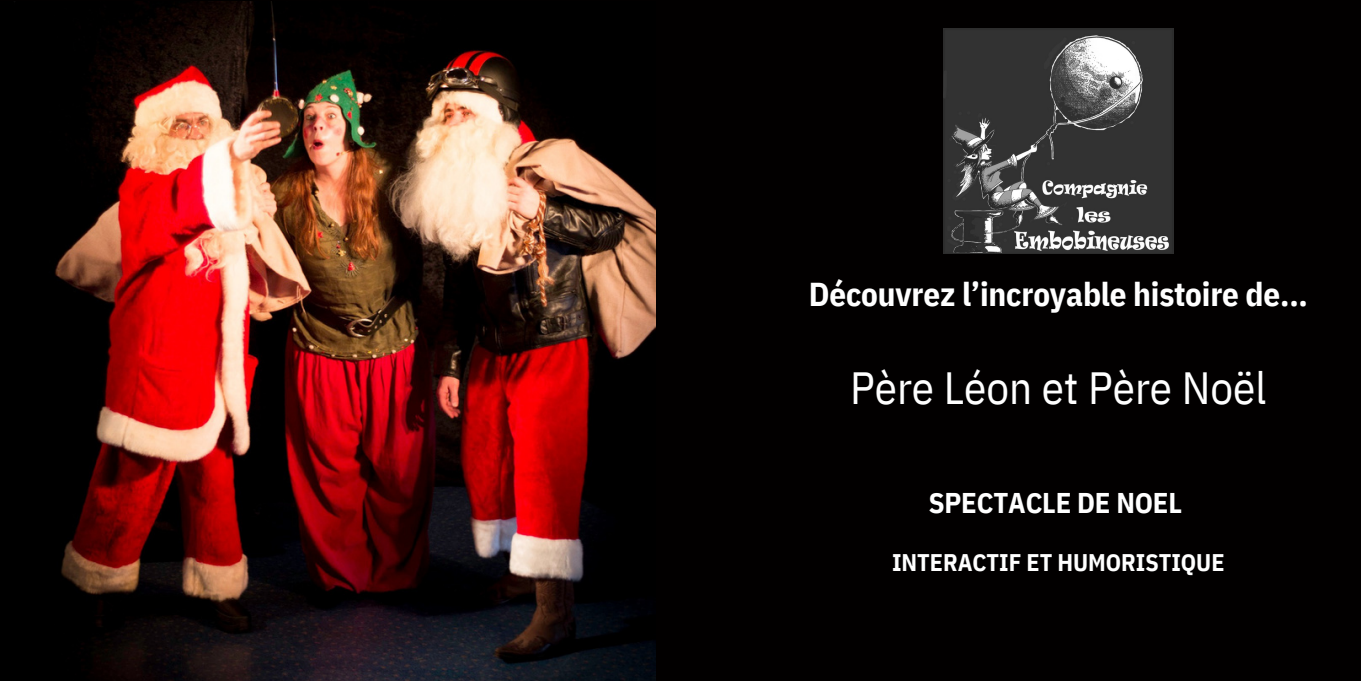
<style>
.page{position:relative;width:1361px;height:681px;background:#fff}
.page>*{position:absolute;margin:0;border:0;box-sizing:border-box;transform-origin:0 0}
.t1{font:45px "IBM Plex Sans Cond";color:#fff}
.t2{font:700 33px "IBM Plex Sans Cond";letter-spacing:-.005em;color:#fff}
.t3{font:700 28.5px "IBM Plex Sans Cond";letter-spacing:-.005em;color:#fff}
.t4{font:700 24px "IBM Plex Sans Cond";color:#fff}
</style>
<div class="page">
<div style="left:0;top:0;width:1360px;height:681px;background:#020000"></div>
<img style="left:55px;top:2px;width:600px;height:679px">
<img style="left:943px;top:28px;width:230px;height:225px">
<p class="t2" style="left:808px;top:272px;width:500px">Découvrez l’incroyable histoire de...</p>
<h1 class="t1" style="left:849px;top:357px;width:418px">Père Léon et Père Noël</h1>
<p class="t3" style="left:928px;top:484px;width:255px">SPECTACLE DE NOEL</p>
<p class="t4" style="left:892px;top:546px;width:334px">INTERACTIF ET HUMORISTIQUE</p>
</div>
